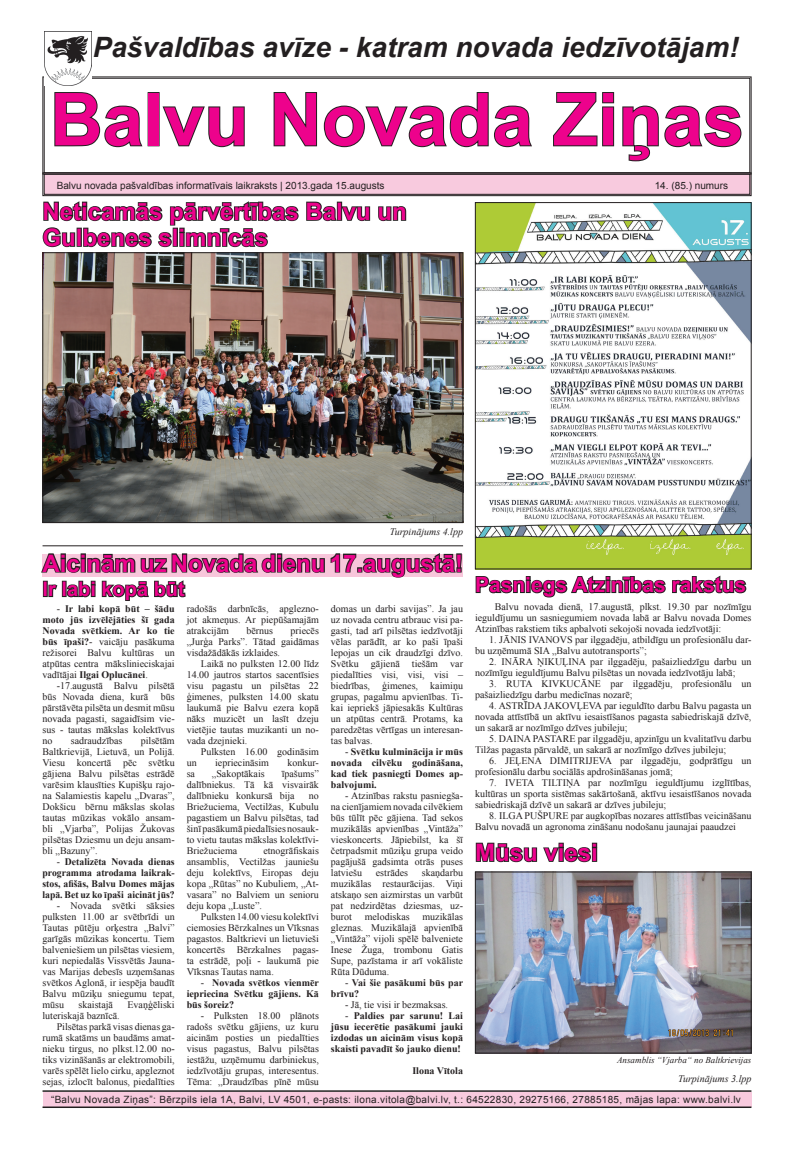
<style>
.page{position:relative;width:794px;height:1163px;background:#fff}
.page>*{position:absolute;margin:0;border:0;box-sizing:border-box;transform-origin:0 0}
.t1{font:700 73px "Arial";color:#ed028c}
.t2{font:italic 700 28px "Arial";color:#231f20}
.t3{font:700 24px/26px "Arial";color:#ed028c}
.t4{font:700 21px "Arial";color:#ed028c}
.t5{font:700 20px "Arial";color:#ed028c}
.t6{font:10px/11px "Times New Roman";color:#231f20;text-align:justify}
.t7{font:700 10px/11px "Times New Roman";color:#231f20;text-align:justify}
.t8{font:10px "Arial";letter-spacing:.03em;color:#231f20}
.t9{font:10px "Arial";color:#231f20}
.t10{font:italic 10px "Times New Roman";color:#231f20}
.t11{font:italic 9px "Times New Roman";color:#231f20}
.s1{font-weight:400}
</style>
<div class="page">
<div style="left:43px;top:1091px;width:708px;height:15px;background:#f8cade"></div>
<hr style="left:43px;top:1106px;width:708px;height:1px;background:#231f20">
<hr style="left:43px;top:1090px;width:708px;height:1px;background:#231f20">
<svg style="left:42px;top:76px;width:710px;height:96px"></svg>
<div style="left:44px;top:78px;width:706px;height:95px;border:1px solid #231f20"></div>
<img style="left:45px;top:31px;width:47px;height:55px">
<img style="left:477px;top:248px;width:272px;height:319px">
<svg style="left:475px;top:575px;width:272px;height:23px"></svg>
<svg style="left:42px;top:172px;width:710px;height:76px"></svg>
<img style="left:45px;top:254px;width:416px;height:267px">
<div style="left:43px;top:252px;width:420px;height:271px;border:1px solid #231f20"></div>
<hr style="left:43px;top:545px;width:420px;height:1px;background:#231f20">
<svg style="left:41px;top:553px;width:422px;height:48px"></svg>
<svg style="left:475px;top:842px;width:123px;height:21px"></svg>
<img style="left:477px;top:873px;width:272px;height:178px">
<div style="left:475px;top:871px;width:276px;height:182px;border:1px solid #231f20"></div>
<h2 class="t2" style="left:93px;top:29px;width:647px">Pašvaldības avīze - katram novada iedzīvotājam!</h2>
<h1 class="t1" style="left:50px;top:68px;width:695px">Balvu Novada Ziņas</h1>
<p class="t9" style="left:57px;top:179px;width:329px">Balvu novada pašvaldības informatīvais laikraksts | 2013.gada 15.augusts</p>
<p class="t9" style="left:655px;top:179px;width:75px">14. (85.) numurs</p>
<h3 class="t3" style="left:43px;top:199px;width:366px">Neticamās pārvērtības Balvu un<br>Gulbenes slimnīcās</h3>
<p class="t10" style="left:390px;top:525px;width:75px">Turpinājums 4.lpp</p>
<h3 class="t3" style="left:43px;top:550px;width:422px">Aicinām uz Novada dienu 17.augustā!</h3>
<h3 class="t5" style="left:43px;top:575px;width:144px">Ir labi kopā būt</h3>
<p class="t7" style="left:43px;top:602px;width:134px;text-indent:14px"><span class="s1">-</span> Ir labi kopā būt – šādu moto jūs izvēlējāties šī gada Novada svētkiem. Ar ko tie būs īpaši?<span class="s1">- vaicāju pasākuma režisorei Balvu kultūras un atpūtas centra mākslinieciskajai vadītājai</span> Ilgai Oplucānei<span class="s1">.</span></p>
<p class="t6" style="left:43px;top:679px;width:134px;text-indent:14px">-17.augustā Balvu pilsētā būs Novada diena, kurā</p>
<p class="t6" style="left:187px;top:602px;width:134px">radošās darbnīcās, apglezno&shy;jot akmeņus. Ar piepūšamajām atrakcijām</p>
<p class="t6" style="left:187px;top:624px;width:134px;text-indent:104px">priecēs „Jurģa Parks”. Tātad gaidāmas visdažādākās izklaides.</p>
<p class="t6" style="left:187px;top:657px;width:134px;text-indent:14px">Laikā no pulksten 12.00 līdz 14.00 jautros startos sacentīsies visu pagastu un pilsētas 22 ģimenes, pulksten 14.00 skatu laukumā pie Balvu ezera kopā nāks muzicēt un lasīt dzeju vietējie tautas muzikanti un no&shy;vada dzejnieki.</p>
<p class="t6" style="left:201px;top:745px;width:119px">Pulksten 16.00 godināsim</p>
<p class="t6" style="left:187px;top:756px;width:11px">un</p>
<p class="t6" style="left:215px;top:756px;width:55px">iepriecināsim</p>
<p class="t6" style="left:287px;top:756px;width:33px">konkur-</p>
<p class="t6" style="left:187px;top:767px;width:10px">sa</p>
<p class="t6" style="left:212px;top:767px;width:54px">„Sakoptākais</p>
<p class="t6" style="left:246px;top:624px;width:28px">bērnus</p>
<p class="t6" style="left:43px;top:690px;width:134px;text-indent:118px">būs pārstāvēta pilsēta un desmit mūsu novada pagasti, sagaidīsim vie&shy;sus - tautas mākslas kolektīvus no</p>
<p class="t6" style="left:43px;top:734px;width:134px;text-indent:98px">pilsētām Baltkrievijā, Lietuvā, un Polijā.<br>Viesu koncertā pēc svētku gājiena Balvu pilsētas estrādē varēsim klausīties Kupišķu rajo&shy;na Salamiestis kapelu „Dvaras”, Dokšicu bērnu mākslas skolas tautas mūzikas vokālo ansam&shy;bli „Vjarba”, Polijas Žukovas pilsētas Dziesmu un deju ansam&shy;bli „Bazuny”.</p>
<p class="t7" style="left:43px;top:855px;width:134px;text-indent:14px"><span class="s1">-</span> Detalizēta Novada dienas programma atrodama laikrak&shy;stos, afišās, Balvu Domes mājas lapā. Bet uz ko īpaši aicināt jūs?</p>
<p class="t6" style="left:43px;top:899px;width:134px;text-indent:14px">- Novada svētki sāksies pulksten 11.00 ar svētbrīdi un Tautas pūtēju orķestra „Balvi” garīgās mūzikas koncertu. Tiem balveniešiem un pilsētas viesiem, kuri nepiedalās Vissvētās Jauna&shy;vas Marijas debesīs uzņemšanas svētkos Aglonā, ir iespēja baudīt Balvu mūziķu sniegumu tepat, mūsu</p>
<p class="t6" style="left:71px;top:734px;width:53px">sadraudzības</p>
<p class="t6" style="left:187px;top:767px;width:134px;text-indent:95px">īpašums” dalībniekus. Tā kā visvairāk dalībnieku konkursā bija</p>
<p class="t6" style="left:187px;top:789px;width:134px;text-indent:122px">no Briežuciema, Vectilžas, Kubulu pagastiem un Balvu pilsētas, tad šinī pasākumā piedalīsies nosauk&shy;to vietu tautas mākslas kolektīvi-Briežuciema</p>
<p class="t6" style="left:187px;top:844px;width:134px;text-indent:77px">etnogrāfiskais ansamblis, Vectilžas jauniešu deju kolektīvs, Eiropas deju kopa „Rūtas” no Kubuliem, „At&shy;vasara” no Balviem un senioru deju kopa „Luste”.</p>
<p class="t6" style="left:187px;top:910px;width:134px;text-indent:14px">Pulksten 14.00 viesu kolektīvi ciemosies Bērzkalnes un Vīksnas pagastos. Baltkrievi un lietuvieši koncertēs Bērzkalnes pagas&shy;ta estrādē, poļi - laukumā pie Vīksnas Tautas nama.</p>
<p class="t7" style="left:187px;top:976px;width:134px;text-indent:14px"><span class="s1">-</span> Novada svētkos vienmēr iepriecina Svētku gājiens. Kā būs šoreiz?</p>
<p class="t6" style="left:187px;top:1009px;width:134px;text-indent:14px">- Pulksten 18.00 plānots radošs svētku gājiens, uz kuru aicinām posties un piedalīties visus pagastus, Balvu pilsētas iestāžu, uzņēmumu darbiniekus, iedzīvotāju grupas, interesentus.<br>Tēma: „Draudzības pīnē mūsu</p>
<p class="t6" style="left:79px;top:998px;width:36px">skaistajā</p>
<p class="t6" style="left:127px;top:998px;width:49px">Evaņģēliski</p>
<p class="t6" style="left:43px;top:1009px;width:79px">luteriskajā baznīcā.</p>
<p class="t6" style="left:57px;top:1020px;width:119px">Pilsētas parkā visas dienas ga-</p>
<p class="t6" style="left:43px;top:1031px;width:134px">rumā skatāms un baudāms amat-</p>
<p class="t6" style="left:43px;top:1042px;width:134px">nieku tirgus, no plkst.12.00 no-</p>
<p class="t6" style="left:43px;top:1053px;width:134px">tiks vizināšanās ar elektromobili,</p>
<p class="t6" style="left:43px;top:1064px;width:134px">varēs spēlēt lielo cirku, apgleznot</p>
<p class="t6" style="left:43px;top:1075px;width:134px">sejas, izlocīt balonus, piedalīties</p>
<p class="t6" style="left:331px;top:602px;width:134px">domas un darbi savijas”. Ja jau uz novada centru atbrauc visi pa&shy;gasti, tad arī pilsētas iedzīvotāji vēlas parādīt, ar ko paši īpaši lepojas un cik draudzīgi dzīvo.<br>Svētku gājienā tiešām var piedalīties visi, visi, visi – biedrības, ģimenes, kaimiņu grupas, pagalmu apvienības. Ti&shy;kai iepriekš jāpiesakās Kultūras un atpūtas centrā. Protams, ka paredzētas vērtīgas un interesan&shy;tas balvas.</p>
<p class="t7" style="left:331px;top:745px;width:134px;text-indent:14px"><span class="s1">-</span> Svētku kulminācija ir mūs novada cilvēku godināšana, kad tiek pasniegti Domes ap&shy;balvojumi.</p>
<p class="t6" style="left:331px;top:789px;width:134px;text-indent:14px">- Atzinības rakstu pasniegša&shy;na cienījamiem novada cilvēkiem būs tūlīt pēc gājiena. Tad sekos muzikālās apvienības „Vintāža” vieskoncerts. Jāpiebilst, ka šī četrpadsmit mūziķu grupa veido pagājušā gadsimta otrās puses latviešu</p>
<p class="t6" style="left:331px;top:866px;width:134px;text-indent:91px">skaņdarbu muzikālas restaurācijas. Viņi atskaņo sen aizmirstas un varbūt pat nedzirdētas dziesmas, uz&shy;burot</p>
<p class="t6" style="left:376px;top:866px;width:34px">estrādes</p>
<p class="t6" style="left:331px;top:910px;width:134px;text-indent:92px">muzikālas gleznas. Muzikālajā apvienībā „Vintāža” vijoli spēlē balveniete Inese Žuga, trombonu Gatis Supe, pazīstama ir arī vokāliste Rūta Dūduma.</p>
<p class="t7" style="left:331px;top:976px;width:134px;text-indent:14px"><span class="s1">-</span> Vai šie pasākumi būs par brīvu?</p>
<p class="t6" style="left:345px;top:998px;width:105px">- Jā, tie visi ir bezmaksas.</p>
<p class="t7" style="left:331px;top:1009px;width:134px;text-indent:14px"><span class="s1">-</span> Paldies par sarunu! Lai jūsu iecerētie pasākumi jauki izdodas un aicinām visus kopā skaisti pavadīt šo jauko dienu!</p>
<p class="t7" style="left:412px;top:1064px;width:52px">Ilona Vītola</p>
<p class="t6" style="left:365px;top:910px;width:46px">melodiskas</p>
<h3 class="t4" style="left:475px;top:569px;width:273px">Pasniegs Atzinības rakstus</h3>
<p class="t6" style="left:475px;top:601px;width:278px;text-indent:20px">Balvu novada dienā, 17.augustā, plkst. 19.30 par nozīmīgu ieguldījumu un sasniegumiem novada labā ar Balvu novada Domes Atzinības rakstiem tiks apbalvoti sekojoši novada iedzīvotāji:</p>
<p class="t6" style="left:475px;top:634px;width:278px;text-indent:14px">1. JĀNIS IVANOVS par ilggadēju, atbildīgu un profesionālu dar&shy;bu uzņēmumā SIA „Balvu autotransports”;</p>
<p class="t6" style="left:475px;top:656px;width:278px;text-indent:14px">2. INĀRA ŅIKUĻINA par ilggadēju, pašaizliedzīgu darbu un nozīmīgu ieguldījumu Balvu pilsētas un novada iedzīvotāju labā;</p>
<p class="t6" style="left:475px;top:678px;width:278px;text-indent:14px">3. RUTA KIVKUCĀNE par ilggadēju, profesionālu un pašaizliedzīgu darbu medicīnas nozarē;</p>
<p class="t6" style="left:475px;top:700px;width:278px;text-indent:14px">4. ASTRĪDA JAKOVĻEVA par ieguldīto darbu Balvu pagasta un novada attīstībā un aktīvu iesaistīšanos pagasta sabiedriskajā dzīvē, un sakarā ar nozīmīgo dzīves jubileju;</p>
<p class="t6" style="left:475px;top:733px;width:278px;text-indent:14px">5. DAINA PASTARE par ilggadēju, apzinīgu un kvalitatīvu darbu<br>Tilžas pagasta pārvaldē, un sakarā ar nozīmīgo dzīves jubileju;</p>
<p class="t6" style="left:475px;top:755px;width:278px;text-indent:14px">6. JEĻENA DIMITRIJEVA par ilggadēju, godprātīgu un profesionālu darbu sociālās apdrošināšanas jomā;</p>
<p class="t6" style="left:475px;top:777px;width:278px;text-indent:14px">7. IVETA TILTIŅA par nozīmīgu ieguldījumu izglītības, kultūras un sporta sistēmas sakārtošanā, aktīvu iesaistīšanos novada sabiedriskajā dzīvē un sakarā ar dzīves jubileju;</p>
<p class="t6" style="left:475px;top:810px;width:278px;text-indent:14px">8. ILGA PUŠPURE par augkopības nozares attīstības veicināšanu<br>Balvu novadā un agronoma zināšanu nodošanu jaunajai paaudzei</p>
<h3 class="t3" style="left:475px;top:839px;width:124px">Mūsu viesi</h3>
<p class="t11" style="left:617px;top:1053px;width:136px">Ansamblis “Vjarba“ no Baltkrievijas</p>
<p class="t10" style="left:678px;top:1071px;width:75px">Turpinājums 3.lpp</p>
<p class="t8" style="left:51px;top:1092px;width:691px">“Balvu Novada Ziņas”: Bērzpils iela 1A, Balvi, LV 4501, e-pasts: ilona.vitola@balvi.lv, t.: 64522830, 29275166, 27885185, mājas lapa: www.balvi.lv</p>
</div>
